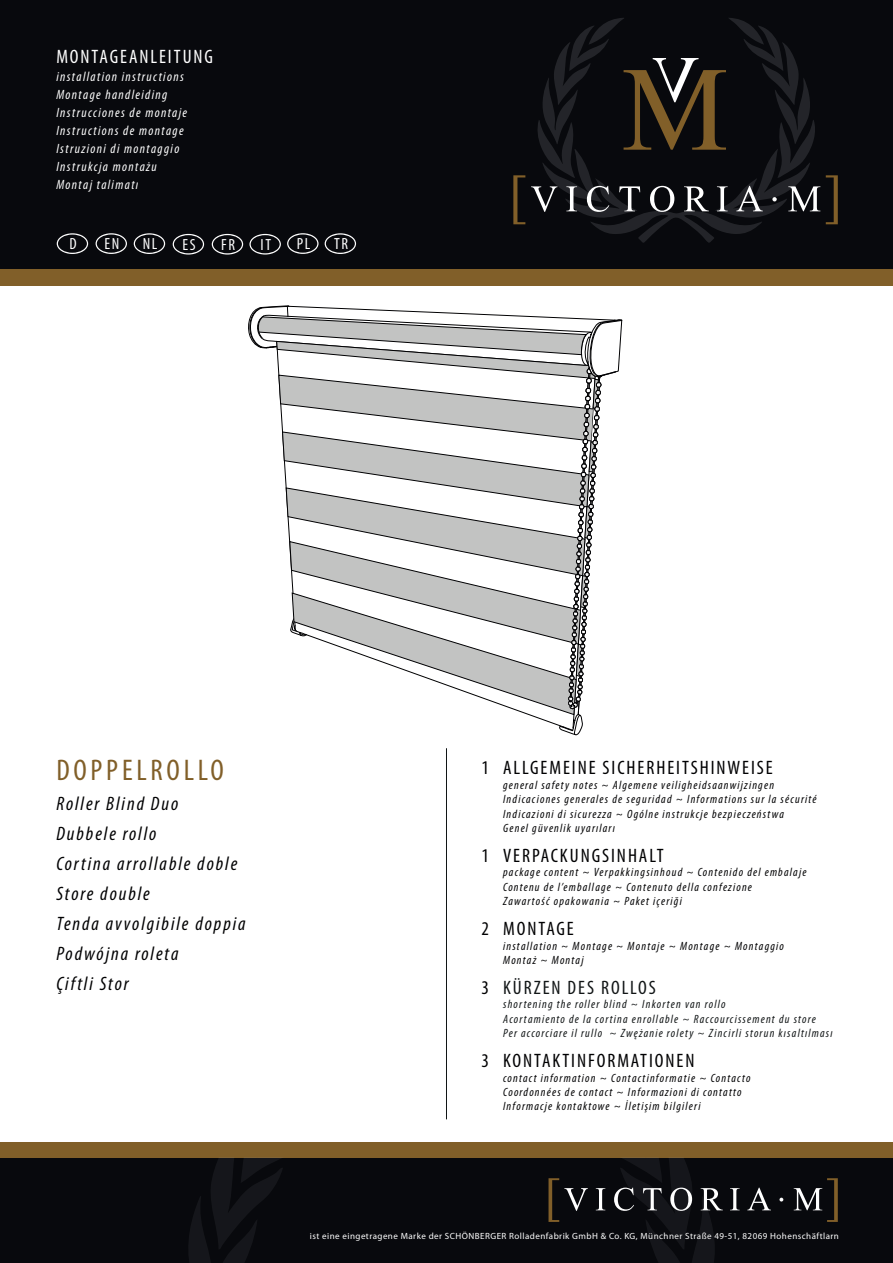
<style>
.page{position:relative;width:893px;height:1263px;background:#fff}
.page>*{position:absolute;margin:0;border:0;box-sizing:border-box;transform-origin:0 0}
.t1{font:condensed 30px "Myriad Pro";letter-spacing:.125em;color:#815f29}
.t2{font:italic condensed 19.5px/30px "Myriad Pro";letter-spacing:.1em;color:#000002}
.t3{font:condensed 19.5px "Myriad Pro";letter-spacing:.1em;color:#000002}
.t4{font:condensed 19.5px "Myriad Pro";letter-spacing:.1em;color:#fff}
.t5{font:condensed 19.5px "Myriad Pro";letter-spacing:.1em;color:#111516}
.t6{font:condensed 16.2px "Myriad Pro";letter-spacing:.1em;color:#fff}
.t7{font:italic condensed 13.5px/18px "Myriad Pro";letter-spacing:.1em;color:#fff}
.t8{font:italic condensed 12px/14.4px "Myriad Pro";letter-spacing:.1em;color:#000002}
.t9{font:italic condensed 12px/14.4px "Myriad Pro";letter-spacing:.1em;color:#111516}
.t10{font:9px "Myriad Pro";letter-spacing:.05em;color:#fff}
</style>
<div class="page">
<div style="left:0;top:0;width:892px;height:269px;background:#08090d"></div>
<div style="left:0;top:269px;width:892px;height:16px;background:#815f29"></div>
<div style="left:0;top:1158px;width:892px;height:105px;background:#08090d"></div>
<div style="left:0;top:1142px;width:892px;height:16px;background:#815f29"></div>
<svg style="left:513px;top:175px;width:12px;height:49px"></svg>
<svg style="left:531px;top:18px;width:306px;height:225px"></svg>
<svg style="left:189px;top:1158px;width:94px;height:105px"></svg>
<svg style="left:730px;top:1188px;width:9px;height:22px"></svg>
<svg style="left:747px;top:1188px;width:24px;height:22px"></svg>
<svg style="left:779px;top:1198px;width:4px;height:4px"></svg>
<svg style="left:548px;top:1158px;width:174px;height:105px"></svg>
<svg style="left:793px;top:1178px;width:44px;height:44px"></svg>
<svg style="left:57px;top:233px;width:31px;height:21px"></svg>
<svg style="left:96px;top:233px;width:31px;height:21px"></svg>
<svg style="left:134px;top:233px;width:31px;height:21px"></svg>
<svg style="left:173px;top:234px;width:31px;height:21px"></svg>
<svg style="left:212px;top:234px;width:31px;height:21px"></svg>
<svg style="left:249px;top:234px;width:32px;height:21px"></svg>
<svg style="left:287px;top:233px;width:31px;height:21px"></svg>
<svg style="left:324px;top:233px;width:32px;height:21px"></svg>
<hr style="left:446px;top:748px;width:1px;height:371px;background:#111516">
<svg style="left:248px;top:305px;width:374px;height:430px"></svg>
<p class="t4" style="left:56px;top:45px;width:158px">MONTAGEANLEITUNG</p>
<p class="t7" style="left:56px;top:67px;width:132px">installation instructions<br>Montage handleiding<br>Instrucciones de montaje<br>Instructions de montage<br>Istruzioni di montaggio<br>Instrukcja montażu<br>Montaj talimatı</p>
<p class="t6" style="left:69px;top:234px;width:9px">D</p>
<p class="t6" style="left:104px;top:234px;width:16px">EN</p>
<p class="t6" style="left:143px;top:234px;width:16px">NL</p>
<p class="t6" style="left:182px;top:234px;width:15px">ES</p>
<p class="t6" style="left:221px;top:234px;width:15px">FR</p>
<p class="t6" style="left:260px;top:234px;width:12px">IT</p>
<p class="t6" style="left:297px;top:234px;width:15px">PL</p>
<p class="t6" style="left:334px;top:234px;width:15px">TR</p>
<p class="t1" style="left:56px;top:752px;width:169px">DOPPELROLLO</p>
<p class="t2" style="left:56px;top:788px;width:191px">Roller Blind Duo<br>Dubbele rollo<br>Cortina arrollable doble<br>Store double<br>Tenda avvolgibile doppia<br>Podwójna roleta<br>Çiftli Stor</p>
<p class="t3" style="left:481px;top:756px;width:9px">1</p>
<p class="t3" style="left:481px;top:844px;width:9px">1</p>
<p class="t3" style="left:481px;top:917px;width:9px">2</p>
<p class="t3" style="left:481px;top:976px;width:9px">3</p>
<p class="t3" style="left:481px;top:1049px;width:9px">3</p>
<p class="t3" style="left:503px;top:756px;width:271px">ALLGEMEINE SICHERHEITSHINWEISE</p>
<p class="t8" style="left:503px;top:778px;width:315px">general safety notes ~ Algemene veiligheidsaanwijzingen Indicaciones generales de seguridad ~ Informations sur la sécurité Indicazioni di sicurezza ~ Ogólne instrukcje bezpieczeństwa<br>Genel güvenlik uyarıları</p>
<p class="t3" style="left:503px;top:844px;width:162px">VERPACKUNGSINHALT</p>
<p class="t8" style="left:503px;top:865px;width:305px">package content ~ Verpakkingsinhoud ~ Contenido del embalaje<br>Contenu de l’emballage ~ Contenuto della confezione<br>Zawartość opakowania ~ Paket içeriği</p>
<p class="t3" style="left:503px;top:917px;width:72px">MONTAGE</p>
<p class="t8" style="left:503px;top:938px;width:282px">installation ~ Montage ~ Montaje ~ Montage ~ Montaggio<br>Montaż ~ Montaj</p>
<p class="t5" style="left:503px;top:976px;width:154px">KÜRZEN DES ROLLOS</p>
<p class="t9" style="left:503px;top:997px;width:331px">shortening the roller blind ~ Inkorten van rollo<br>Acortamiento de la cortina enrollable ~ Raccourcissement du store<br>Per accorciare il rullo ~ Zwężanie rolety ~ Zincirli storun kısaltılması</p>
<p class="t3" style="left:503px;top:1049px;width:193px">KONTAKTINFORMATIONEN</p>
<p class="t8" style="left:503px;top:1070px;width:249px">contact information ~ Contactinformatie ~ Contacto<br>Coordonnées de contact ~ Informazioni di contatto<br>Informacje kontaktowe ~ İletişim bilgileri</p>
<p class="t10" style="left:310px;top:1230px;width:530px">ist eine eingetragene Marke der SCHÖNBERGER Rolladenfabrik GmbH &amp; Co. KG, Münchner Straße 49-51, 82069 Hohenschäftlarn</p>
</div>
